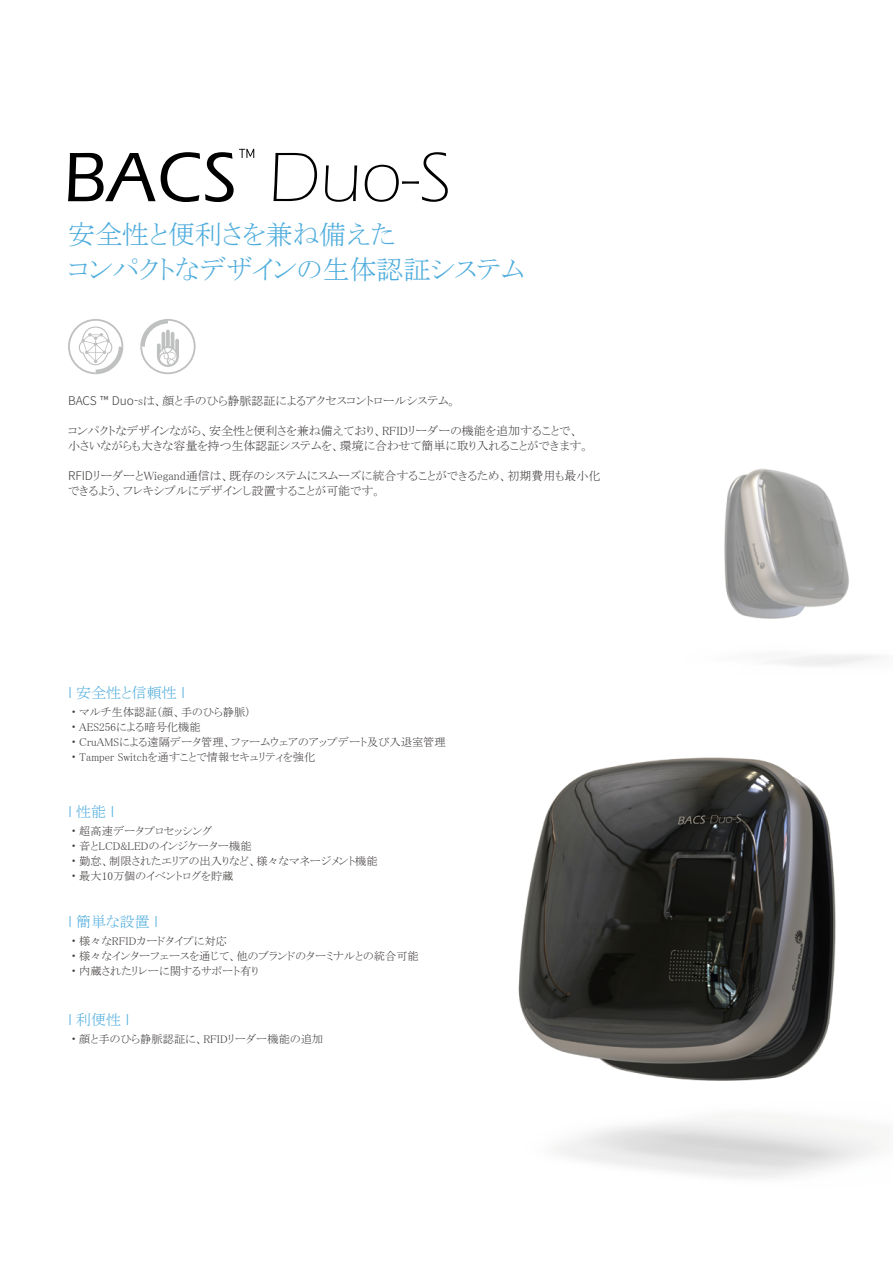
<style>
.page{position:relative;width:893px;height:1263px;background:#fff}
.page>*{position:absolute;margin:0;border:0;box-sizing:border-box;transform-origin:0 0}
.t1{font:27px/34.5px "MS P Mincho";color:#4eacdc}
.t2{font:15px "MS P Mincho";color:#4eacdc}
.t3{font:300 15px "Noto Sans CJ Kjp";color:#4eacdc}
.t4{font:12px/15px "MS P Mincho";color:#3e3a39}
.t5{font:11.25px/15px "MS P Mincho";color:#3e3a39}
.s1{font-family:"Noto Sans CJ Kjp";font-weight:300}
.s2{font-family:"Noto Sans CJ Kjp"}
.s3{font-family:"MS P Mincho";font-weight:400}
</style>
<div class="page">
<img style="left:724px;top:468px;width:153px;height:198px">
<svg style="left:273px;top:153px;width:44px;height:48px"></svg>
<svg style="left:325px;top:165px;width:32px;height:37px"></svg>
<svg style="left:365px;top:152px;width:83px;height:50px"></svg>
<svg style="left:68px;top:149px;width:186px;height:53px"></svg>
<svg style="left:68px;top:319px;width:55px;height:55px"></svg>
<img style="left:518px;top:757px;width:359px;height:422px">
<svg style="left:140px;top:319px;width:56px;height:55px"></svg>
<h1 class="t1" style="left:68px;top:217px;width:458px">安全性と便利さを兼ね備えた<br>コンパクトなデザインの生体認証システム</h1>
<p class="t4" style="left:68px;top:393px;width:390px"><span class="s1">BACS ™ Duo-</span>sは、顔と手のひら静脈認証によるアクセスコントロールシステム。</p>
<p class="t4" style="left:68px;top:423px;width:523px">コンパクトなデザインながら、安全性と便利さを兼ね備えており、RFIDリーダーの機能を追加することで、小さいながらも大きな容量を持つ生体認証システムを、環境に合わせて簡単に取り入れることができます。</p>
<p class="t4" style="left:68px;top:468px;width:534px"><span class="s1">RFID</span>リーダーとWiegand通信は、既存のシステムにスムーズに統合することができるため、初期費用も最小化できるよう、フレキシブルにデザインし設置することが可能です。</p>
<h2 class="t2" style="left:68px;top:685px;width:119px"><span class="s1">I</span> 安全性と信頼性 <span class="s1">I</span></h2>
<p class="t5" style="left:68px;top:704px;width:379px"><span class="s2">・</span>マルチ生体認証（顔、手のひら静脈）<br><span class="s2">・</span>AES256による暗号化機能<br><span class="s2">・</span>CruAMSによる遠隔データ管理、ファームウェアのアップデート及び入退室管理<span class="s2">・</span>Tamper Switchを通すことで情報セキュリティを強化</p>
<h2 class="t3" style="left:68px;top:803px;width:48px">I <span class="s3">性能</span> I</h2>
<p class="t5" style="left:68px;top:823px;width:311px"><span class="s2">・</span>超高速データプロセッシング<br><span class="s2">・</span>音とLCD&amp;LEDのインジケーター機能<br><span class="s2">・</span>勤怠、制限されたエリアの出入りなど、様々なマネージメント機能<span class="s2">・</span>最大10万個のイベントログを貯蔵</p>
<h2 class="t2" style="left:68px;top:914px;width:92px"><span class="s1">I</span> 簡単な設置 <span class="s1">I</span></h2>
<p class="t5" style="left:68px;top:933px;width:352px"><span class="s2">・</span>様々なRFIDカードタイプに対応<br><span class="s2">・</span>様々なインターフェースを通じて、他のブランドのターミナルとの統合可能<span class="s2">・</span>内蔵されたリレーに関するサポート有り</p>
<h2 class="t2" style="left:68px;top:1012px;width:63px"><span class="s1">I</span> 利便性 <span class="s1">I</span></h2>
<p class="t5" style="left:68px;top:1031px;width:257px"><span class="s2">・</span>顔と手のひら静脈認証に、RFIDリーダー機能の追加</p>
</div>
